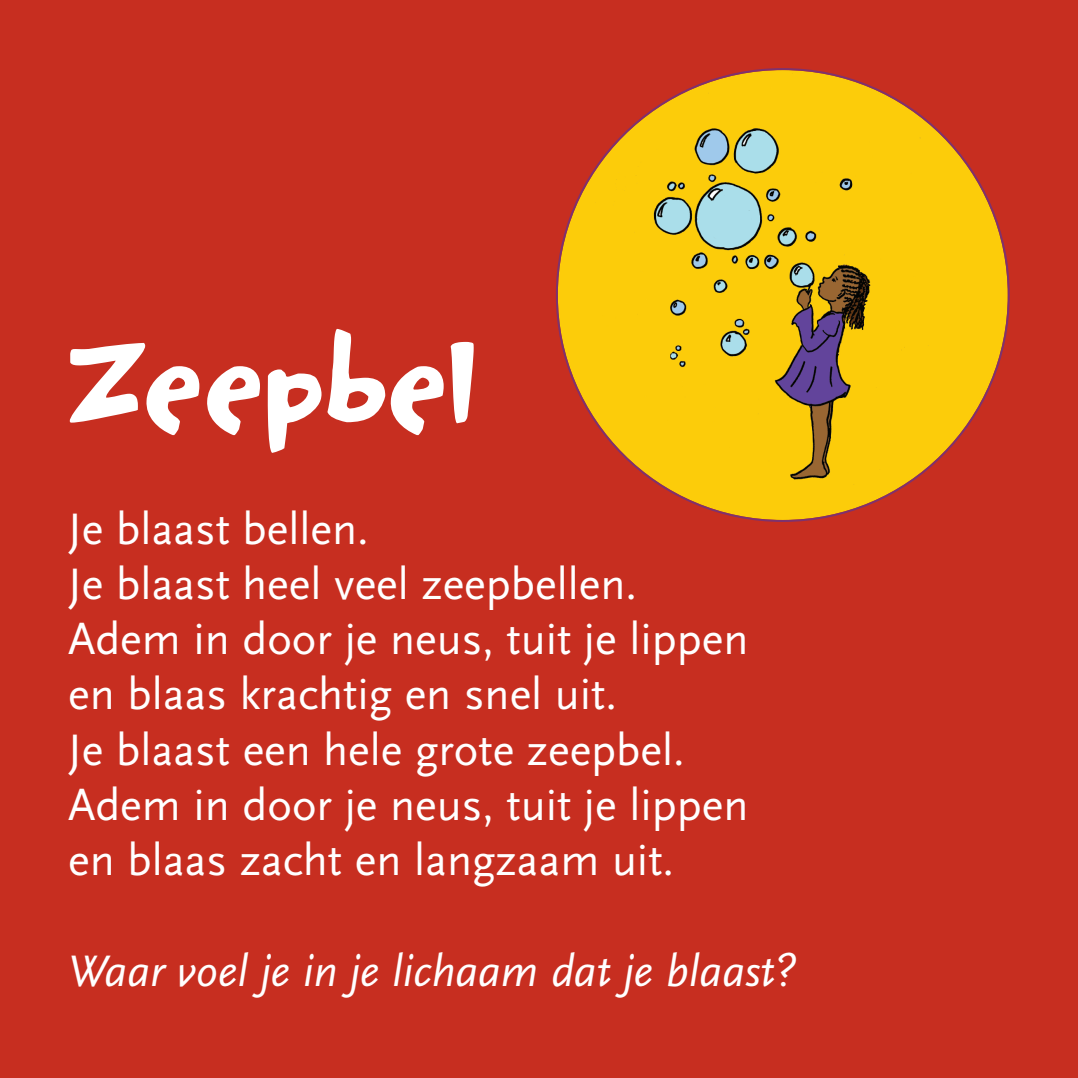
<style>
.page{position:relative;width:1078px;height:1078px;background:#fff}
.page>*{position:absolute;margin:0;border:0;box-sizing:border-box;transform-origin:0 0}
.t1{font:120px "Hasty Pudding";color:#fff}
.t2{font:46px/55.2px "Scala Sans";color:#fff}
.t3{font:italic 46px "Scala Sans";color:#fff}
</style>
<div class="page">
<div style="left:0;top:0;width:1077px;height:1077px;background:#c72e20"></div>
<img style="left:557px;top:70px;width:450px;height:449px;border-radius:50%">
<h1 class="t1" style="left:68px;top:310px;width:412px">Zeepbel</h1>
<p class="t2" style="left:68px;top:500px;width:681px">Je blaast bellen.<br>Je blaast heel veel zeepbellen.<br>Adem in door je neus, tuit je lippen en blaas krachtig en snel uit.<br>Je blaast een hele grote zeepbel.<br>Adem in door je neus, tuit je lippen en blaas zacht en langzaam uit.</p>
<p class="t3" style="left:68px;top:942px;width:730px">Waar voel je in je lichaam dat je blaast?</p>
</div>
